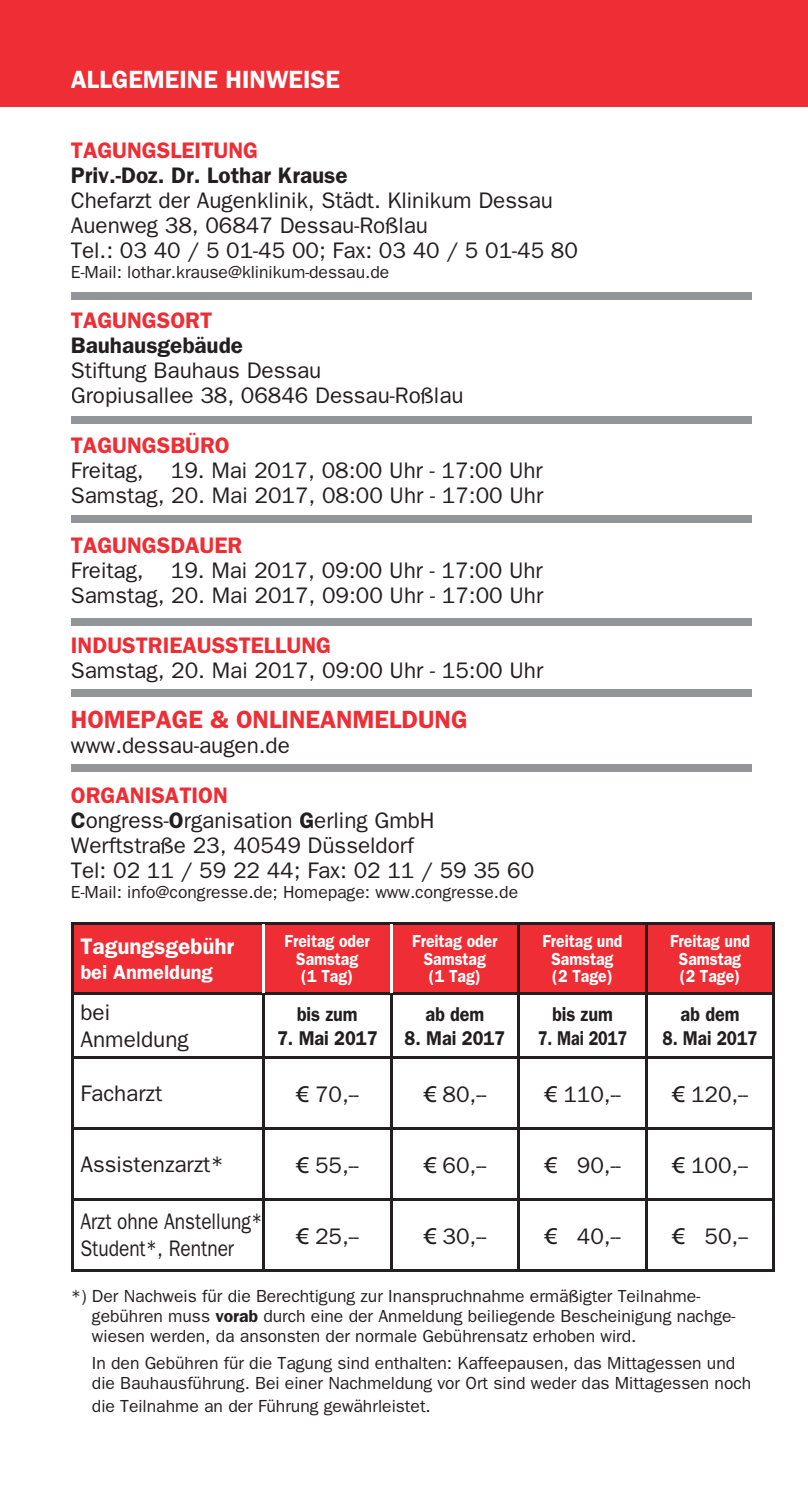
<style>
.page{position:relative;width:808px;height:1489px;background:#fff}
.page>*{position:absolute;margin:0;border:0;box-sizing:border-box;transform-origin:0 0}
.t1{font:700 25px "Frankfurt Gothic";color:#ee2d34}
.t2{font:700 25px "Frankfurt Gothic";color:#fff}
.t3{font:22.5px/25px "Frankfurt Gothic";color:#231f20}
.t4{font:700 22.5px "Frankfurt Gothic";color:#ee2d34}
.t5{font:700 22.5px "Frankfurt Gothic";color:#231f20}
.t6{font:22.5px/27px "Frankfurt Gothic";color:#231f20;scale:.85 1}
.t7{font:700 22.5px "Frankfurt Gothic";color:#fff}
.t8{font:700 20px "Frankfurt Gothic";color:#231f20;scale:.9 1}
.t9{font:700 20px "Frankfurt Gothic";color:#fff}
.t10{font:700 20px "Frankfurt Gothic";color:#231f20;scale:.8 1}
.t11{font:700 20px "Frankfurt Gothic";color:#231f20;scale:.85 1}
.t12{font:17.5px/20px "Frankfurt Gothic";color:#231f20}
.t13{font:700 17.5px/17.5px "Frankfurt Gothic";color:#fff;text-align:center;scale:.9 1}
.s1{font-weight:700;color:#ee2d34}
.s2{font-weight:700}
.s3{font-family:"Linotype Euro Font Ato F"}
.s4{color:#fff}
</style>
<div class="page">
<div style="left:0;top:0;width:808px;height:106px;background:#ee2d34"></div>
<div style="left:71px;top:292px;width:680px;height:8px;background:#939598"></div>
<div style="left:71px;top:416px;width:680px;height:8px;background:#939598"></div>
<div style="left:71px;top:515px;width:680px;height:8px;background:#939598"></div>
<div style="left:71px;top:618px;width:680px;height:8px;background:#939598"></div>
<div style="left:71px;top:689px;width:680px;height:7px;background:#939598"></div>
<div style="left:71px;top:763px;width:680px;height:8px;background:#939598"></div>
<div style="left:73px;top:924px;width:699px;height:68px;background:#ee2d34"></div>
<hr style="left:71px;top:995px;width:2px;height:61px;background:#231f20">
<hr style="left:71px;top:1058px;width:2px;height:69px;background:#231f20">
<hr style="left:262px;top:1058px;width:3px;height:69px;background:#231f20">
<hr style="left:390px;top:1058px;width:2px;height:69px;background:#231f20">
<hr style="left:517px;top:1058px;width:3px;height:69px;background:#231f20">
<hr style="left:645px;top:1058px;width:2px;height:69px;background:#231f20">
<hr style="left:772px;top:1058px;width:3px;height:69px;background:#231f20">
<hr style="left:71px;top:1127px;width:192px;height:2px;background:#231f20">
<hr style="left:71px;top:1129px;width:2px;height:69px;background:#231f20">
<hr style="left:263px;top:1127px;width:128px;height:2px;background:#231f20">
<hr style="left:262px;top:1129px;width:3px;height:69px;background:#231f20">
<hr style="left:391px;top:1127px;width:128px;height:2px;background:#231f20">
<hr style="left:390px;top:1129px;width:2px;height:69px;background:#231f20">
<hr style="left:519px;top:1127px;width:127px;height:2px;background:#231f20">
<hr style="left:517px;top:1129px;width:3px;height:69px;background:#231f20">
<hr style="left:646px;top:1127px;width:129px;height:2px;background:#231f20">
<hr style="left:645px;top:1129px;width:2px;height:69px;background:#231f20">
<hr style="left:772px;top:1129px;width:3px;height:69px;background:#231f20">
<hr style="left:71px;top:1198px;width:192px;height:2px;background:#231f20">
<hr style="left:71px;top:1200px;width:2px;height:69px;background:#231f20">
<hr style="left:263px;top:1198px;width:128px;height:2px;background:#231f20">
<hr style="left:262px;top:1200px;width:3px;height:69px;background:#231f20">
<hr style="left:391px;top:1198px;width:128px;height:2px;background:#231f20">
<hr style="left:390px;top:1200px;width:2px;height:69px;background:#231f20">
<hr style="left:519px;top:1198px;width:127px;height:2px;background:#231f20">
<hr style="left:517px;top:1200px;width:3px;height:69px;background:#231f20">
<hr style="left:646px;top:1198px;width:129px;height:2px;background:#231f20">
<hr style="left:645px;top:1200px;width:2px;height:69px;background:#231f20">
<hr style="left:772px;top:1200px;width:3px;height:69px;background:#231f20">
<hr style="left:71px;top:1269px;width:192px;height:2px;background:#231f20">
<hr style="left:263px;top:1269px;width:128px;height:2px;background:#231f20">
<hr style="left:391px;top:1269px;width:128px;height:2px;background:#231f20">
<hr style="left:519px;top:1269px;width:127px;height:2px;background:#231f20">
<hr style="left:646px;top:1269px;width:129px;height:2px;background:#231f20">
<hr style="left:71px;top:921px;width:192px;height:3px;background:#231f20">
<hr style="left:71px;top:924px;width:2px;height:68px;background:#231f20">
<hr style="left:263px;top:921px;width:128px;height:3px;background:#231f20">
<hr style="left:391px;top:921px;width:128px;height:3px;background:#231f20">
<hr style="left:519px;top:921px;width:127px;height:3px;background:#231f20">
<hr style="left:517px;top:924px;width:3px;height:68px;background:#231f20">
<hr style="left:646px;top:921px;width:129px;height:3px;background:#231f20">
<hr style="left:645px;top:924px;width:2px;height:68px;background:#231f20">
<hr style="left:772px;top:924px;width:3px;height:68px;background:#231f20">
<hr style="left:71px;top:992px;width:192px;height:3px;background:#231f20">
<hr style="left:263px;top:992px;width:128px;height:3px;background:#231f20">
<hr style="left:391px;top:992px;width:128px;height:3px;background:#231f20">
<hr style="left:519px;top:992px;width:127px;height:3px;background:#231f20">
<hr style="left:517px;top:995px;width:3px;height:61px;background:#231f20">
<hr style="left:646px;top:992px;width:129px;height:3px;background:#231f20">
<hr style="left:645px;top:995px;width:2px;height:61px;background:#231f20">
<hr style="left:772px;top:995px;width:3px;height:61px;background:#231f20">
<hr style="left:71px;top:1056px;width:192px;height:2px;background:#231f20">
<hr style="left:263px;top:1056px;width:128px;height:2px;background:#231f20">
<hr style="left:391px;top:1056px;width:128px;height:2px;background:#231f20">
<hr style="left:519px;top:1056px;width:127px;height:2px;background:#231f20">
<hr style="left:646px;top:1056px;width:129px;height:2px;background:#231f20">
<hr style="left:262px;top:924px;width:3px;height:68px;background:#fff">
<hr style="left:390px;top:924px;width:2px;height:68px;background:#fff">
<hr style="left:390px;top:995px;width:2px;height:61px;background:#231f20">
<hr style="left:262px;top:995px;width:3px;height:61px;background:#231f20">
<p class="t2" style="left:71px;top:65px;width:271px">ALLGEMEINE HINWEISE</p>
<p class="t4" style="left:71px;top:136px;width:189px">TAGUNGSLEITUNG</p>
<p class="t5" style="left:71px;top:161px;width:278px">Priv.-Doz. Dr. Lothar Krause</p>
<p class="t3" style="left:71px;top:187px;width:509px">Chefarzt der Augenklinik, Städt. Klinikum Dessau<br>Auenweg 38, 06847 Dessau-Roßlau<br>Tel.: 03 40 / 5 01-45 00; Fax: 03 40 / 5 01-45 80</p>
<p class="t12" style="left:71px;top:261px;width:320px">E-Mail: lothar.krause@klinikum-dessau.de</p>
<p class="t4" style="left:71px;top:306px;width:143px">TAGUNGSORT</p>
<p class="t5" style="left:71px;top:331px;width:174px">Bauhausgebäude</p>
<p class="t3" style="left:71px;top:357px;width:394px">Stiftung Bauhaus Dessau<br>Gropiusallee 38, 06846 Dessau-Roßlau</p>
<p class="t4" style="left:71px;top:431px;width:160px">TAGUNGSBÜRO</p>
<p class="t3" style="left:71px;top:457px;width:474px">Freitag, 19. Mai 2017, 08:00 Uhr - 17:00 Uhr<br>Samstag, 20. Mai 2017, 08:00 Uhr - 17:00 Uhr</p>
<p class="t4" style="left:71px;top:531px;width:173px">TAGUNGSDAUER</p>
<p class="t3" style="left:71px;top:557px;width:474px">Freitag, 19. Mai 2017, 09:00 Uhr - 17:00 Uhr<br>Samstag, 20. Mai 2017, 09:00 Uhr - 17:00 Uhr</p>
<p class="t4" style="left:71px;top:631px;width:262px">INDUSTRIEAUSSTELLUNG</p>
<p class="t3" style="left:71px;top:657px;width:474px">Samstag, 20. Mai 2017, 09:00 Uhr - 15:00 Uhr</p>
<p class="t1" style="left:71px;top:704px;width:398px">HOMEPAGE &amp; ONLINEANMELDUNG</p>
<p class="t3" style="left:71px;top:732px;width:220px">www.dessau-augen.de</p>
<p class="t3" style="left:71px;top:782px;width:465px"><span class="s1">ORGANISATION<br></span><span class="s2">C</span>ongress-<span class="s2">O</span>rganisation <span class="s2">G</span>erling GmbH<br>Werftstraße 23, 40549 Düsseldorf<br>Tel: 02 11 / 59 22 44; Fax: 02 11 / 59 35 60</p>
<p class="t12" style="left:71px;top:881px;width:449px">E-Mail: info@congresse.de; Homepage: www.congresse.de</p>
<p class="t7" style="left:80px;top:932px;width:155px">Tagungsgebühr</p>
<p class="t9" style="left:80px;top:960px;width:134px">bei Anmeldung</p>
<p class="t13" style="left:285px;top:931px;width:96px">Freitag oder<br>Samstag<br>(1 Tag)</p>
<p class="t13" style="left:412px;top:931px;width:96px">Freitag oder<br>Samstag<br>(1 Tag)</p>
<p class="t13" style="left:542px;top:931px;width:90px">Freitag und<br>Samstag (2 Tage)</p>
<p class="t13" style="left:670px;top:931px;width:90px">Freitag und<br>Samstag (2 Tage)</p>
<p class="t3" style="left:80px;top:998px;width:110px;line-height:27px">bei<br>Anmeldung</p>
<p class="t8" style="left:297px;top:1002px;width:69px">bis zum</p>
<p class="t8" style="left:277px;top:1026px;width:113px">7. Mai 2017</p>
<p class="t8" style="left:425px;top:1002px;width:67px">ab dem</p>
<p class="t8" style="left:405px;top:1026px;width:113px">8. Mai 2017</p>
<p class="t8" style="left:552px;top:1002px;width:69px">bis zum</p>
<p class="t10" style="left:538px;top:1026px;width:113px">7. Mai 2017</p>
<p class="t8" style="left:680px;top:1002px;width:67px">ab dem</p>
<p class="t11" style="left:662px;top:1026px;width:113px">8. Mai 2017</p>
<p class="t3" style="left:80px;top:1080px;width:83px">Facharzt</p>
<p class="t3" style="left:296px;top:1081px;width:65px"><span class="s3">3</span> 70,--</p>
<p class="t3" style="left:423px;top:1081px;width:65px"><span class="s3">3</span> 80,--</p>
<p class="t3" style="left:544px;top:1081px;width:78px"><span class="s3">3</span> 110,--</p>
<p class="t3" style="left:672px;top:1081px;width:78px"><span class="s3">3</span> 120,--</p>
<p class="t3" style="left:80px;top:1151px;width:145px">Assistenzarzt*</p>
<p class="t3" style="left:296px;top:1152px;width:65px"><span class="s3">3</span> 55,--</p>
<p class="t3" style="left:423px;top:1152px;width:65px"><span class="s3">3</span> 60,--</p>
<p class="t3" style="left:544px;top:1152px;width:78px"><span class="s3">3</span> 90,--</p>
<p class="t3" style="left:672px;top:1152px;width:78px"><span class="s3">3</span> 100,--</p>
<p class="t6" style="left:80px;top:1207px;width:216px">Arzt ohne Anstellung*<br>Student*, Rentner</p>
<p class="t3" style="left:296px;top:1222px;width:65px"><span class="s3">3</span> 25,--</p>
<p class="t3" style="left:423px;top:1222px;width:65px"><span class="s3">3</span> 30,--</p>
<p class="t3" style="left:544px;top:1222px;width:78px"><span class="s3">3</span> 40,--</p>
<p class="t3" style="left:672px;top:1222px;width:78px"><span class="s3">3</span> 50,--</p>
<p class="t12" style="left:92px;top:1285px;width:645px;text-indent:-21px">*) Der Nachweis für die Berechtigung zur Inanspruchnahme ermäßigter Teilnahme&shy;gebühren muss <span class="s2">vorab</span> durch eine der Anmeldung beiliegende Bescheinigung nachge&shy;wiesen werden, da ansonsten der normale Gebührensatz erhoben wird.</p>
<p class="t12" style="left:92px;top:1352px;width:661px;text-indent:-21px"><span class="s4">*)</span> In den Gebühren für die Tagung sind enthalten: Kaffeepausen, das Mittagessen und die Bauhausführung. Bei einer Nachmeldung vor Ort sind weder das Mittagessen noch</p>
<p class="t12" style="left:92px;top:1395px;width:340px">die Teilnahme an der Führung gewährleistet.</p>
</div>
